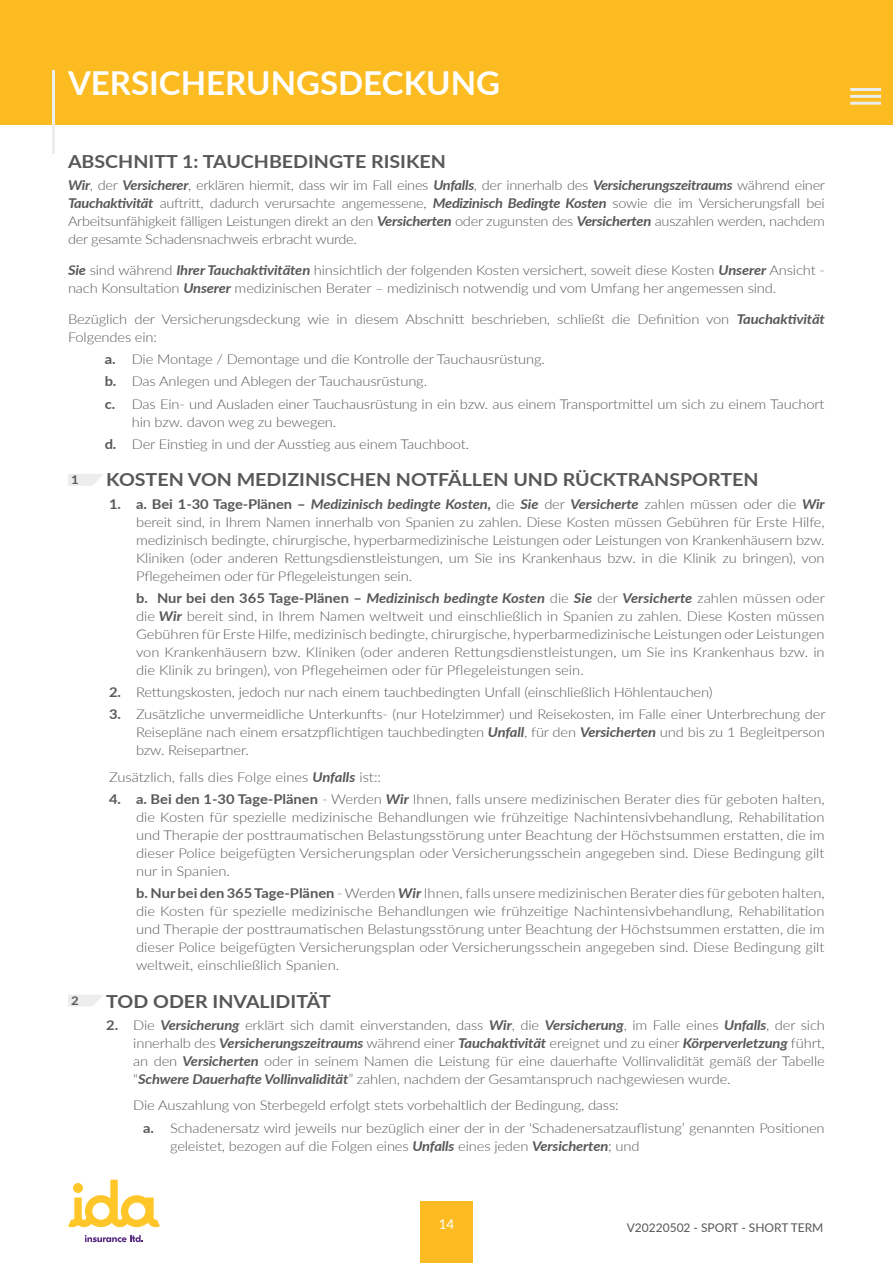
<style>
.page{position:relative;width:893px;height:1263px;background:#fff}
.page>*{position:absolute;margin:0;border:0;box-sizing:border-box;transform-origin:0 0}
.t1{font:700 33px "Lato";color:#fff}
.t2{font:700 18px "Lato";color:#585856;scale:1.09 1}
.t3{font:700 18px "Lato";color:#575756;scale:1.09 1}
.t4{font:300 13.5px/18px "Lato";letter-spacing:-.01em;color:#585856;text-align:justify;scale:1.09 1}
.t5{font:300 13.5px/18px "Lato";letter-spacing:-.01em;color:#585856;text-align:justify;scale:1.08 1}
.t6{font:13.5px "Lato";color:#fff}
.t7{font:12px "Lato";color:#575756}
.t8{font:700 12px "Lato";color:#585856;scale:1.09 1}
.s1{font-weight:700;font-style:italic}
.s2{font-weight:700}
.s3{color:#575756}
</style>
<div class="page">
<div style="left:420px;top:1201px;width:52px;height:62px;background:#fbbb21"></div>
<svg style="left:68px;top:1180px;width:92px;height:47px"></svg>
<svg style="left:85px;top:1235px;width:58px;height:7px"></svg>
<div style="left:0;top:0;width:893px;height:124px;background:#fbbb21"></div>
<hr style="left:52px;top:71px;width:3px;height:83px;background:#eeeded">
<svg style="left:68px;top:474px;width:35px;height:12px"></svg>
<svg style="left:68px;top:995px;width:35px;height:12px"></svg>
<hr style="left:850px;top:88px;width:31px;height:3px;background:#eeeded">
<hr style="left:850px;top:95px;width:31px;height:3px;background:#eeeded">
<hr style="left:850px;top:102px;width:31px;height:3px;background:#eeeded">
<h1 class="t1" style="left:68px;top:62px;width:434px">VERSICHERUNGSDECKUNG</h1>
<h2 class="t2" style="left:68px;top:150px;width:348px">ABSCHNITT 1: TAUCHBEDINGTE RISIKEN</h2>
<p class="t5" style="left:68px;top:176px;width:702px"><span class="s1">Wir</span>, der <span class="s1">Versicherer</span>, erklären hiermit, dass wir im Fall eines <span class="s1">Unfalls</span>, der innerhalb des <span class="s1">Versicherungszeitraums</span> während einer <span class="s1">Tauchaktivität</span> auftritt, dadurch verursachte angemessene, <span class="s1">Medizinisch Bedingte Kosten</span> sowie die im Versicherungsfall bei Arbeitsunfähigkeit fälligen Leistungen direkt an den <span class="s1">Versicherten</span> oder zugunsten des <span class="s1">Versicherten</span> auszahlen werden, nachdem der gesamte Schadensnachweis erbracht wurde.</p>
<p class="t4" style="left:68px;top:261px;width:696px"><span class="s1">Sie</span> sind während <span class="s1">Ihrer Tauchaktivitäten</span> hinsichtlich der folgenden Kosten versichert, soweit diese Kosten <span class="s1">Unserer</span> Ansicht - nach Konsultation <span class="s1">Unserer</span> medizinischen Berater – medizinisch notwendig und vom Umfang her angemessen sind.</p>
<p class="t4" style="left:68px;top:310px;width:696px">Bezüglich der Versicherungsdeckung wie in diesem Abschnitt beschrieben, schließt die Definition von <span class="s1">Tauchaktivität<br></span>Folgendes ein:</p>
<p class="t4" style="left:105px;top:348px;width:662px;line-height:22.2px;text-align:left"><span class="s2">a.</span> Die Montage / Demontage und die Kontrolle der Tauchausrüstung.<br><span class="s2">b.</span> Das Anlegen und Ablegen der Tauchausrüstung.<br><span class="s2">c.</span> Das Ein- und Ausladen einer Tauchausrüstung in ein bzw. aus einem Transportmittel um sich zu einem Tauchort</p>
<p class="t4" style="left:105px;top:410px;width:336px;line-height:22.2px;text-indent:27px">hin bzw. davon weg zu bewegen.<br><span class="s2">d.</span> Der Einstieg in und der Ausstieg aus einem Tauchboot.</p>
<p class="t8" style="left:71px;top:472px;width:8px">1</p>
<h2 class="t2" style="left:106px;top:468px;width:600px">KOSTEN VON MEDIZINISCHEN NOTFÄLLEN UND RÜCKTRANSPORTEN</h2>
<p class="t4" style="left:136px;top:494px;width:633px;text-indent:-27px"><span class="s2">1. a. Bei 1-30 Tage-Plänen –</span> <span class="s1">Medizinisch bedingte Kosten</span><span class="s2">,</span> die <span class="s1">Sie</span> der <span class="s1">Versicherte</span> zahlen müssen oder die <span class="s1">Wir </span>bereit sind, in Ihrem Namen innerhalb von Spanien zu zahlen. Diese Kosten müssen Gebühren für Erste Hilfe, medizinisch bedingte, chirurgische, hyperbarmedizinische Leistungen oder Leistungen von Krankenhäusern bzw.<br>Kliniken (oder anderen Rettungsdienstleistungen, um Sie ins Krankenhaus bzw. in die Klinik zu bringen), von Pflegeheimen oder für Pflegeleistungen sein.</p>
<p class="t4" style="left:136px;top:588px;width:634px"><span class="s2">b. Nur bei den 365 Tage-Plänen –</span> <span class="s1">Medizinisch bedingte Kosten</span> die <span class="s1">Sie</span> der <span class="s1">Versicherte</span> zahlen müssen oder die <span class="s1">Wir</span> bereit sind, in Ihrem Namen weltweit und einschließlich in Spanien zu zahlen. Diese Kosten müssen Gebühren für Erste Hilfe, medizinisch bedingte, chirurgische, hyperbarmedizinische Leistungen oder Leistungen von Krankenhäusern bzw. Kliniken (oder anderen Rettungsdienstleistungen, um Sie ins Krankenhaus bzw. in die Klinik zu bringen), von Pflegeheimen oder für Pflegeleistungen sein.</p>
<p class="t4" style="left:109px;top:683px;width:555px"><span class="s2">2.</span> Rettungskosten, jedoch nur nach einem tauchbedingten Unfall (einschließlich Höhlentauchen)</p>
<p class="t4" style="left:136px;top:705px;width:634px;text-indent:-27px"><span class="s2">3.</span> Zusätzliche unvermeidliche Unterkunfts- (nur Hotelzimmer) und Reisekosten, im Falle einer Unterbrechung der Reisepläne nach einem ersatzpflichtigen tauchbedingten <span class="s1">Unfall</span>, für den <span class="s1">Versicherten</span> und bis zu 1 Begleitperson bzw. Reisepartner.</p>
<p class="t4" style="left:109px;top:767px;width:251px">Zusätzlich, falls dies Folge eines <span class="s1">Unfalls</span> ist::</p>
<p class="t4" style="left:136px;top:790px;width:633px;text-indent:-27px"><span class="s2">4. a. Bei den 1-30 Tage-Plänen</span> - Werden <span class="s1">Wir</span> Ihnen, falls unsere medizinischen Berater dies für geboten halten, die Kosten für spezielle medizinische Behandlungen wie frühzeitige Nachintensivbehandlung, Rehabilitation und Therapie der posttraumatischen Belastungsstörung unter Beachtung der Höchstsummen erstatten, die im dieser Police beigefügten Versicherungsplan oder Versicherungsschein angegeben sind. Diese Bedingung gilt nur in Spanien.</p>
<p class="t4" style="left:136px;top:884px;width:633px"><span class="s2">b. Nur bei den 365 Tage-Plänen</span> - Werden <span class="s1">Wir</span> Ihnen, falls unsere medizinischen Berater dies für geboten halten, die Kosten für spezielle medizinische Behandlungen wie frühzeitige Nachintensivbehandlung, Rehabilitation und Therapie der posttraumatischen Belastungsstörung unter Beachtung der Höchstsummen erstatten, die im dieser Police beigefügten Versicherungsplan oder Versicherungsschein angegeben sind. Diese Bedingung gilt weltweit, einschließlich Spanien.</p>
<h2 class="t3" style="left:106px;top:990px;width:207px">TOD ODER INVALIDITÄT</h2>
<p class="t4" style="left:133px;top:1015px;width:636px;text-indent:-27px"><span class="s2">2.</span> Die <span class="s1">Versicherung</span> erklärt sich damit einverstanden, dass <span class="s1">Wir</span>, die <span class="s1">Versicherung</span>, im Falle eines <span class="s1">Unfalls</span>, der sich innerhalb des <span class="s1">Versicherungszeitraums</span> während einer <span class="s1">Tauchaktivität</span> ereignet und zu einer <span class="s1">Körperverletzung</span> führt, an den <span class="s1">Versicherten</span> oder in seinem Namen die Leistung für eine dauerhafte Vollinvalidität gemäß der Tabelle “<span class="s1">Schwere Dauerhafte Vollinvalidität</span>” zahlen, nachdem der Gesamtanspruch nachgewiesen wurde.</p>
<p class="t4" style="left:143px;top:1094px;width:627px;line-height:22.2px;text-indent:-10px"><span class="s3">Die Auszahlung von Sterbegeld erfolgt stets vorbehaltlich der Bedingung, dass:<br></span><span class="s2">a.</span> Schadenersatz wird jeweils nur bezüglich einer der in der ‘Schadenersatzauflistung’ genannten Positionen</p>
<p class="t4" style="left:170px;top:1136px;width:432px">geleistet, bezogen auf die Folgen eines <span class="s1">Unfalls</span> eines jeden <span class="s1">Versicherten</span>; und</p>
<p class="t8" style="left:71px;top:993px;width:8px">2</p>
<p class="t6" style="left:439px;top:1216px;width:17px">14</p>
<p class="t7" style="left:627px;top:1220px;width:198px">V20220502 - SPORT - SHORT TERM</p>
</div>
